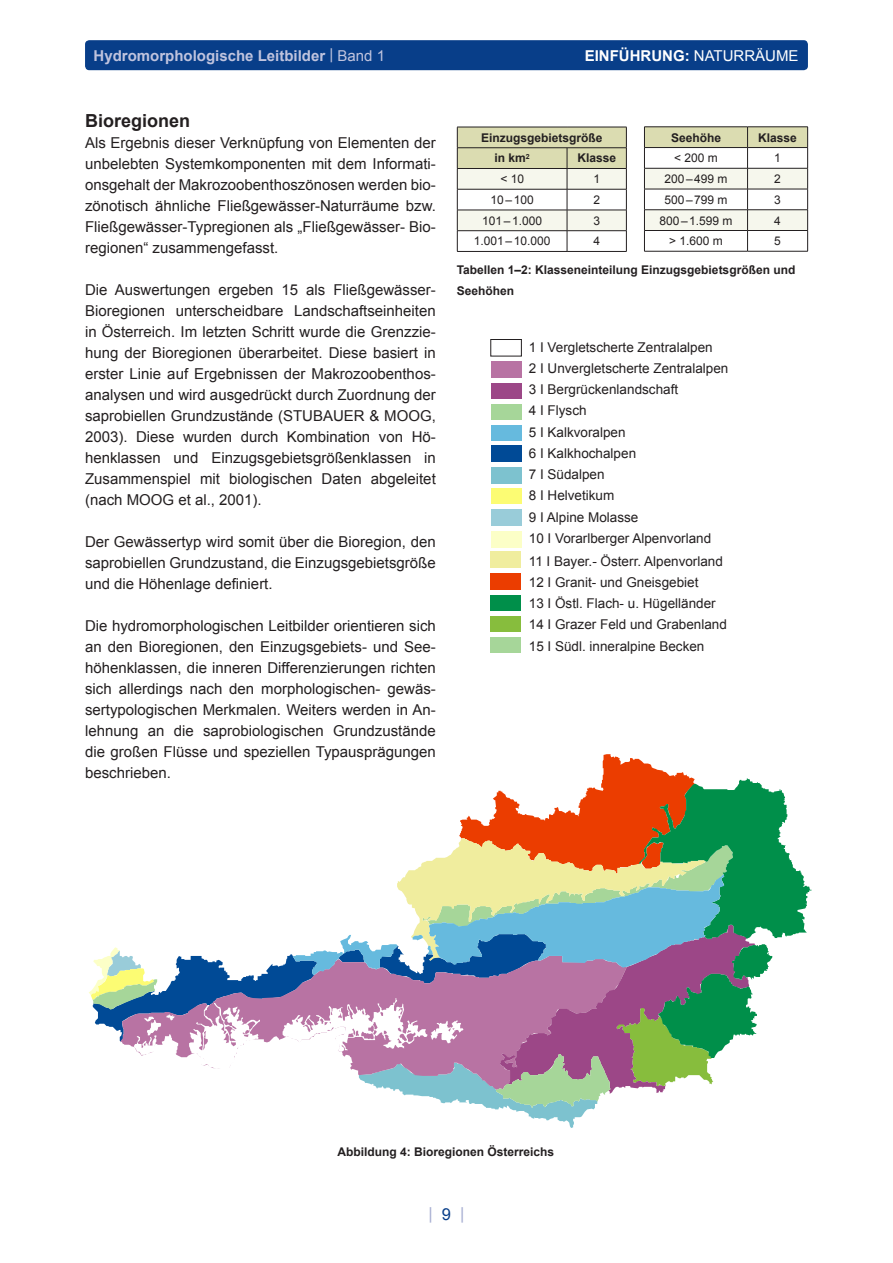
<style>
.page{position:relative;width:893px;height:1263px;background:#fff}
.page>*{position:absolute;margin:0;border:0;box-sizing:border-box;transform-origin:0 0}
.t1{font:700 18px "Arial";color:#231f20}
.t2{font:16.5px "Arial";color:#a5add1}
.t3{font:15px/21px "Arial";color:#231f20;text-align:justify}
.t4{font:700 15px "Arial";color:#c0c4de}
.t5{font:15px "Arial";color:#fff}
.t6{font:700 15px "Arial";color:#fff}
.t7{font:13.5px/21.1px "Arial";color:#231f20}
.t8{font:700 12px/20.7px "Arial";color:#231f20}
.t9{font:12px "Arial";color:#231f20}
.s1{font-weight:400}
.s2{font-weight:700}
.s3{color:#083e89}
</style>
<div class="page">
<div style="left:85px;top:40px;width:723px;height:30px;background:#083e89;border-radius:4px"></div>
<svg style="left:89px;top:754px;width:722px;height:374px"></svg>
<div style="left:491px;top:339px;width:31px;height:17px;border:1px solid #231f20"></div>
<div style="left:491px;top:361px;width:30px;height:17px;background:#b873a3"></div>
<div style="left:491px;top:383px;width:30px;height:15px;background:#9c4787"></div>
<div style="left:491px;top:405px;width:30px;height:15px;background:#a6d699"></div>
<div style="left:491px;top:425px;width:30px;height:15px;background:#66bade"></div>
<div style="left:491px;top:445px;width:30px;height:17px;background:#004a96"></div>
<div style="left:491px;top:467px;width:30px;height:17px;background:#7dc2cf"></div>
<div style="left:491px;top:489px;width:30px;height:15px;background:#fcfc73"></div>
<div style="left:491px;top:509px;width:30px;height:17px;background:#99ccd9"></div>
<div style="left:491px;top:531px;width:30px;height:16px;background:#fcffc7"></div>
<div style="left:491px;top:552px;width:30px;height:16px;background:#f0ed9e"></div>
<div style="left:491px;top:573px;width:30px;height:17px;background:#eb3d00"></div>
<div style="left:491px;top:595px;width:30px;height:15px;background:#008f4a"></div>
<div style="left:491px;top:617px;width:30px;height:15px;background:#87bd3d"></div>
<div style="left:491px;top:637px;width:30px;height:15px;background:#a6d699"></div>
<svg style="left:644px;top:127px;width:164px;height:124px"></svg>
<hr style="left:644px;top:251px;width:103px;height:1px;background:#231f20">
<hr style="left:747px;top:251px;width:61px;height:1px;background:#231f20">
<svg style="left:457px;top:127px;width:170px;height:124px"></svg>
<hr style="left:457px;top:251px;width:110px;height:1px;background:#231f20">
<hr style="left:567px;top:251px;width:60px;height:1px;background:#231f20">
<p class="t4" style="left:94px;top:45px;width:293px">Hydromorphologische Leitbilder <span class="s1">| Band 1</span></p>
<p class="t6" style="left:585px;top:45px;width:57px">Einführung</p>
<p class="t5" style="left:685px;top:46px;width:115px"><span class="s2">:</span> Naturräume</p>
<p class="t1" style="left:85px;top:109px;width:107px">Bioregionen</p>
<p class="t3" style="left:85px;top:133px;width:352px">Als Ergebnis dieser Verknüpfung von Elementen der unbelebten Systemkomponenten mit dem I nformati&shy;onsgehalt der Makrozoobenthoszönosen werden bio&shy;zönotisch ähnliche Fließgewässer-Naturräume bzw.<br>Fließgewässer-Typregionen als „Fließgewässer- Bio&shy;regionen“ zusammengefasst.</p>
<p class="t3" style="left:85px;top:280px;width:352px">Die Auswertungen ergeben 15 als Fließgewässer-Bioregionen unterscheidbare Landschaftseinheiten in Österreich. I m letzten Schritt wurde die Grenzzie&shy;hung der Bioregionen überarbeitet. Diese basiert in erster Linie auf Ergebnissen der Makrozoobenthos&shy;analysen und wird ausgedrückt durch Zuordnung der saprobiellen Grundzustände (STU BAUER</p>
<p class="t3" style="left:85px;top:406px;width:352px;text-indent:284px">&amp; MOOG, 2003). Diese wurden durch Kombination von Hö&shy;henklassen und Einzugsgebietsgrößenklassen in Zusammenspiel mit biologischen Daten abgeleitet (nach MOOG et al., 2001).</p>
<p class="t3" style="left:85px;top:532px;width:352px">Der Gewässertyp wird somit über die Bioregion, den saprobiellen Grundzustand, die Einzugsgebietsgröße und die Höhenlage definiert.</p>
<p class="t3" style="left:85px;top:616px;width:352px">Die hydromorphologischen Leitbilder orientieren sich an den Bioregionen, den Einzugsgebiets- und See&shy;höhenklassen, die inneren Differenzierungen richten sich allerdings nach den morphologischen- gewäs&shy;sertypologischen Merkmalen. Weiters werden in An&shy;lehnung an die saprobiologischen Grundzustände die großen Flüsse und speziellen Typausprägungen beschrieben.</p>
<p class="t8" style="left:671px;top:127px;width:52px">Seehöhe</p>
<p class="t8" style="left:758px;top:127px;width:40px">Klasse</p>
<p class="t9" style="left:674px;top:150px;width:45px">&lt; 200 m</p>
<p class="t9" style="left:774px;top:150px;width:8px">1</p>
<p class="t9" style="left:664px;top:171px;width:65px">200–499 m</p>
<p class="t9" style="left:774px;top:171px;width:8px">2</p>
<p class="t9" style="left:664px;top:192px;width:65px">500–799 m</p>
<p class="t9" style="left:774px;top:192px;width:8px">3</p>
<p class="t9" style="left:659px;top:212px;width:75px">800–1.599 m</p>
<p class="t9" style="left:774px;top:212px;width:8px">4</p>
<p class="t9" style="left:669px;top:233px;width:55px">&gt; 1.600 m</p>
<p class="t9" style="left:774px;top:233px;width:8px">5</p>
<p class="t8" style="left:495px;top:128px;width:109px;text-indent:-13px">Einzugsgebietsgröße in km<sup>2</sup></p>
<p class="t8" style="left:577px;top:148px;width:40px">Klasse</p>
<p class="t9" style="left:500px;top:171px;width:25px">&lt; 10</p>
<p class="t9" style="left:593px;top:171px;width:8px">1</p>
<p class="t9" style="left:491px;top:192px;width:45px">10–100</p>
<p class="t9" style="left:593px;top:192px;width:8px">2</p>
<p class="t9" style="left:482px;top:213px;width:61px">101–1.000</p>
<p class="t9" style="left:593px;top:213px;width:8px">3</p>
<p class="t9" style="left:474px;top:233px;width:78px">1.001–10.000</p>
<p class="t9" style="left:593px;top:233px;width:8px">4</p>
<p class="t8" style="left:457px;top:260px;width:340px">Tabellen 1–2: Klasseneinteilung Einzugsgebietsgrößen und<br>Seehöhen</p>
<p class="t7" style="left:529px;top:337px;width:201px">1 I Vergletscherte Zentralalpen<br>2 I U nvergletscherte Zentralalpen<br>3 I Bergrückenlandschaft<br>4 I Flysch<br>5 I Kalkvoralpen<br>6 I Kalkhochalpen<br>7 I Südalpen<br>8 I Helvetikum<br>9 I Alpine Molasse<br>10 I Vorarlberger Alpenvorland</p>
<p class="t7" style="left:529px;top:550px;width:200px">11 I Bayer.- Österr. Alpenvorland<br>12 I Granit- und Gneisgebiet<br>13 I Östl. Flach- u. Hügelländer<br>14 I Grazer Feld und Grabenland<br>15 I Südl. inneralpine Becken</p>
<p class="t8" style="left:338px;top:1142px;width:218px">Abbildung 4: Bioregionen Österreichs</p>
<p class="t2" style="left:428px;top:1202px;width:38px">| <span class="s3">9</span> |</p>
</div>
